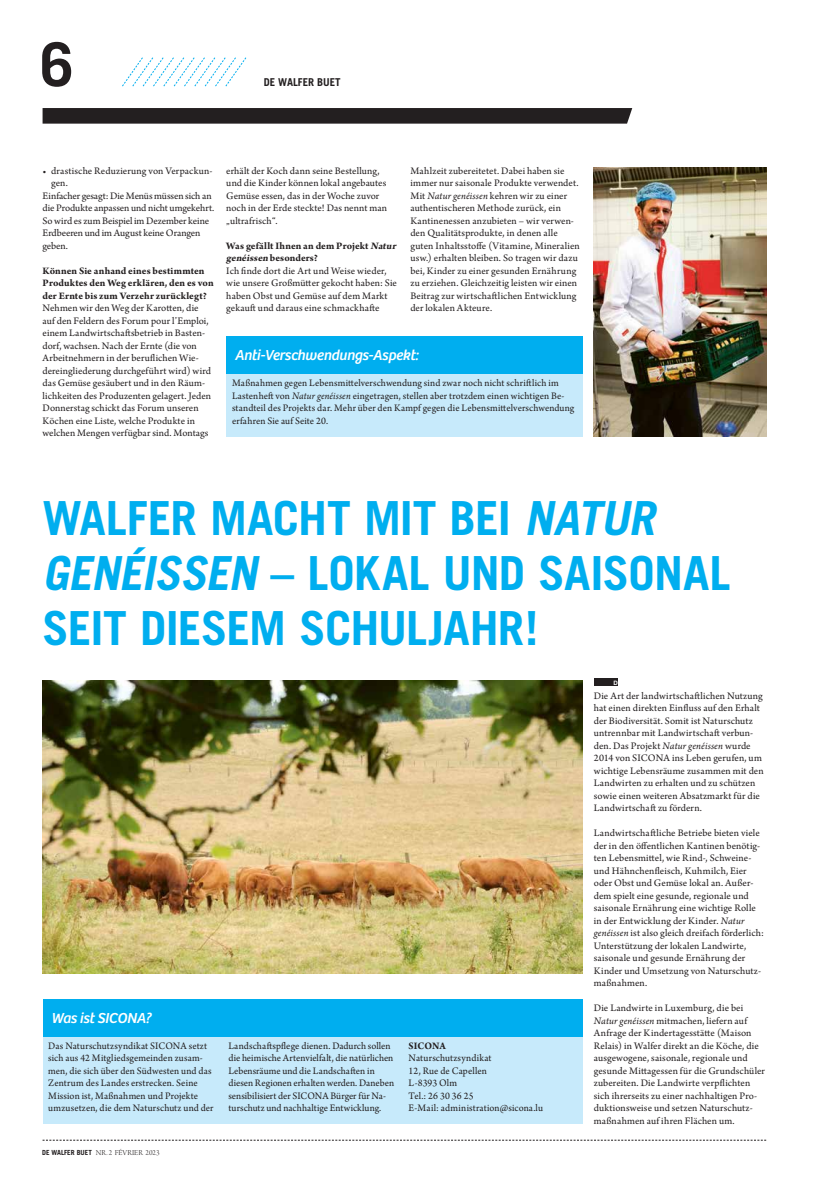
<style>
.page{position:relative;width:823px;height:1191px;background:#fff}
.page>*{position:absolute;margin:0;border:0;box-sizing:border-box;transform-origin:0 0}
.t1{font:700 60.6px "Trade Gothic";color:#231f20}
.t2{font:700 47px/55px "Trade Gothic";letter-spacing:-.015em;color:#00aeef}
.t3{font:italic 15px "Bree";letter-spacing:-.015em;color:#fff}
.t4{font:700 10.9px "Trade Gothic";color:#231f20}
.t5{font:10.5px/12.5px "Arno Pro";letter-spacing:.005em;color:#231f20}
.t6{font:700 10.5px/12.5px "Arno Pro";letter-spacing:.005em;color:#231f20}
.t7{font:8px "Arno Pro Light Display";letter-spacing:.01em;color:#231f20}
.t8{font:700 6px "Helvetica";color:#fff}
.s1{font-weight:700}
.s2{font-weight:700;font-style:italic}
.s3{font-style:italic}
.s4{font-family:"Trade Gothic";font-weight:700;font-size:7px}
</style>
<div class="page">
<svg style="left:122px;top:57px;width:124px;height:30px"></svg>
<div style="left:43px;top:108px;width:589px;height:16px;background:#231f20"></div>
<svg style="left:43px;top:1140px;width:722px;height:1px"></svg>
<div style="left:593px;top:678px;width:24px;height:8px;background:#231f20"></div>
<img style="left:42px;top:680px;width:540px;height:293px">
<div style="left:43px;top:1035px;width:539px;height:88px;background:#c7eafb"></div>
<div style="left:43px;top:998px;width:539px;height:38px;background:#00aeef"></div>
<div style="left:226px;top:373px;width:356px;height:63px;background:#c7eafb"></div>
<div style="left:226px;top:336px;width:356px;height:37px;background:#00aeef"></div>
<img style="left:593px;top:167px;width:172px;height:269px">
<h1 class="t1" style="left:40px;top:27px;width:35px">6</h1>
<p class="t4" style="left:263px;top:75px;width:78px">DE WALFER BUET</p>
<p class="t5" style="left:43px;top:165px;width:171px">• drastische Reduzierung von Verpackun-</p>
<p class="t5" style="left:51px;top:177px;width:18px">gen.</p>
<p class="t5" style="left:43px;top:190px;width:170px">Einfacher gesagt: Die Menüs müssen sich an</p>
<p class="t5" style="left:43px;top:202px;width:173px">die Produkte anpassen und nicht umgekehrt.</p>
<p class="t5" style="left:43px;top:215px;width:168px">So wird es zum Beispiel im Dezember keine</p>
<p class="t5" style="left:43px;top:227px;width:159px">Erdbeeren und im August keine Orangen</p>
<p class="t5" style="left:43px;top:240px;width:27px">geben.</p>
<p class="t6" style="left:43px;top:265px;width:172px">Können Sie anhand eines bestimmten<br>Produktes den Weg erklären, den es von der Ernte bis zum Verzehr zurücklegt?</p>
<p class="t5" style="left:43px;top:302px;width:170px">Nehmen wir den Weg der Karotten, die auf den Feldern des Forum pour l’Emploi, einem Landwirtschaftsbetrieb in Basten&shy;dorf, wachsen. Nach der Ernte (die von Arbeitnehmern in der beruflichen Wie&shy;dereingliederung durchgeführt wird) wird das Gemüse gesäubert und in den Räum&shy;lichkeiten des Produzenten gelagert. Jeden Donnerstag schickt das Forum unseren Köchen eine Liste, welche Produkte in welchen Mengen verfügbar sind. Montags</p>
<p class="t5" style="left:226px;top:165px;width:162px">erhält der Koch dann seine Bestellung, und die Kinder können lokal angebautes Gemüse essen, das in der Woche zuvor noch in der Erde steckte! Das nennt man „ultrafrisch“.</p>
<p class="t5" style="left:226px;top:240px;width:173px"><span class="s1">Was gefällt Ihnen an dem Projekt</span> <span class="s2">Natur genéissen</span> <span class="s1">besonders?<br></span>Ich finde dort die Art und Weise wieder, wie unsere Großmütter gekocht haben: Sie haben Obst und Gemüse auf dem Markt gekauft und daraus eine schmackhafte</p>
<p class="t5" style="left:410px;top:165px;width:171px">Mahlzeit zubereitetet. Dabei haben sie immer nur saisonale Produkte verwendet.<br>Mit <span class="s3">Natur genéissen</span> kehren wir zu einer authentischeren Methode zurück, ein Kantinenessen anzubieten – wir verwen&shy;den Qualitätsprodukte, in denen alle guten Inhaltsstoffe (Vitamine, Mineralien usw.) erhalten bleiben. So tragen wir dazu bei, Kinder zu einer gesunden Ernährung zu erziehen. Gleichzeitig leisten wir einen Beitrag zur wirtschaftlichen Entwicklung der lokalen Akteure.</p>
<h3 class="t3" style="left:235px;top:347px;width:185px">Anti-Verschwendungs-Aspekt:</h3>
<p class="t5" style="left:232px;top:377px;width:344px">Maßnahmen gegen Lebensmittelverschwendung sind zwar noch nicht schriftlich im Lastenheft von <span class="s3">Natur genéissen</span> eingetragen, stellen aber trotzdem einen wichtigen Be&shy;standteil des Projekts dar. Mehr über den Kampf gegen die Lebensmittelverschwendung erfahren Sie auf Seite 20.</p>
<h2 class="t2" style="left:42px;top:490px;width:689px">WALFER MACHT MIT BEI <span class="s3">NATUR<br>GENÉISSEN</span> – LOKAL UND SAISONAL<br>SEIT DIESEM SCHULJAHR!</h2>
<p class="t8" style="left:613px;top:678px;width:6px">D</p>
<p class="t5" style="left:593px;top:690px;width:171px">Die Art der landwirtschaftlichen Nutzung hat einen direkten Einfluss auf den Erhalt der Biodiversität. Somit ist Naturschutz untrennbar mit Landwirtschaft verbun&shy;den. Das Projekt <span class="s3">Natur genéissen</span> wurde 2014 von SICONA ins Leben gerufen, um wichtige Lebensräume zusammen mit den Landwirten zu erhalten und zu schützen sowie einen weiteren Absatzmarkt für die Landwirtschaft zu fördern.</p>
<p class="t5" style="left:593px;top:827px;width:171px">Landwirtschaftliche Betriebe bieten viele der in den öffentlichen Kantinen benötig&shy;ten Lebensmittel, wie Rind-, Schweine&shy;und Hähnchenfleisch, Kuhmilch, Eier oder Obst und Gemüse lokal an. Außer&shy;dem spielt eine gesunde, regionale und saisonale Ernährung eine wichtige Rolle in der Entwicklung der Kinder. <span class="s3">Natur genéissen</span> ist also gleich dreifach förderlich:<br>Unterstützung der lokalen Landwirte, saisonale und gesunde Ernährung der Kinder und Umsetzung von Naturschutz&shy;maßnahmen.</p>
<p class="t5" style="left:593px;top:1002px;width:172px">Die Landwirte in Luxemburg, die bei <span class="s3">Natur genéissen</span> mitmachen, liefern auf Anfrage der Kindertagesstätte (Maison Relais) in Walfer direkt an die Köche, die ausgewogene, saisonale, regionale und gesunde Mittagessen für die Grundschüler zubereiten. Die Landwirte verpflichten sich ihrerseits zu einer nachhaltigen Pro&shy;duktionsweise und setzen Naturschutz&shy;maßnahmen auf ihren Flächen um.</p>
<h3 class="t3" style="left:51px;top:1009px;width:101px">Was ist SICONA?</h3>
<p class="t5" style="left:48px;top:1040px;width:167px">Das Naturschutzsyndikat SICONA setzt sich aus 42 Mitgliedsgemeinden zusam&shy;men, die sich über den Südwesten und das Zentrum des Landes erstrecken. Seine Mission ist, Maßnahmen und Projekte umzusetzen, die dem Naturschutz und der</p>
<p class="t5" style="left:228px;top:1040px;width:167px">Landschaftspflege dienen. Dadurch sollen die heimische Artenvielfalt, die natürlichen Lebensräume und die Landschaften in diesen Regionen erhalten werden. Daneben sensibilisiert der SICONA Bürger für Na&shy;turschutz und nachhaltige Entwicklung.</p>
<p class="t6" style="left:408px;top:1040px;width:39px">SICONA</p>
<p class="t5" style="left:408px;top:1052px;width:136px">Naturschutzsyndikat<br>12, Rue de Capellen<br>L-8393 Olm<br>Tel.: 26 30 36 25<br>E-Mail: administration@sicona.lu</p>
<p class="t7" style="left:42px;top:1148px;width:119px"><span class="s4">DE WALFER BUET</span> NR. 2 FÉVRIER 2023</p>
</div>
